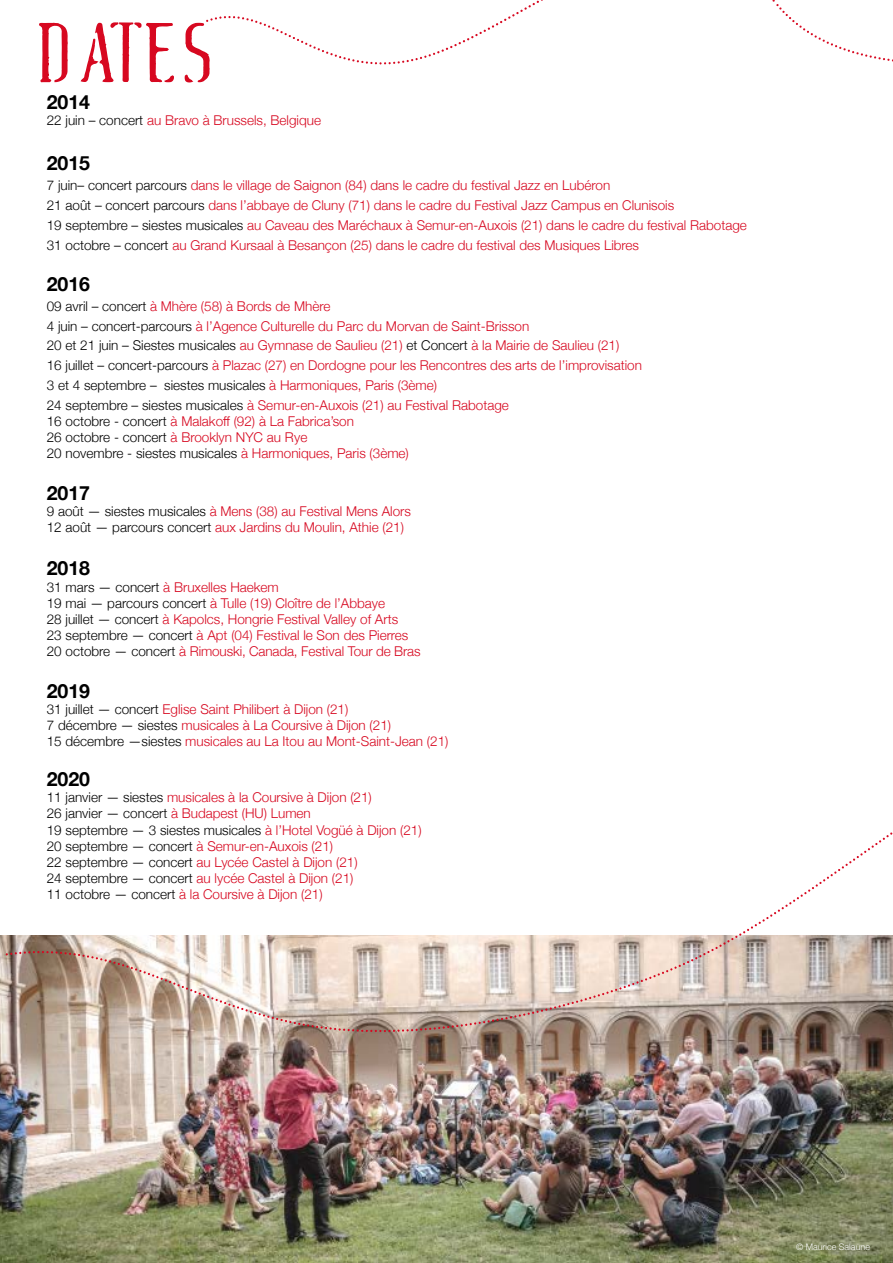
<style>
.page{position:relative;width:893px;height:1263px;background:#fff}
.page>*{position:absolute;margin:0;border:0;box-sizing:border-box;transform-origin:0 0}
.t1{font:300 75px "Fluid";letter-spacing:-.005em;color:#d70820;scale:1.15 1}
.t2{font:700 19.5px "Helvetica Neue";color:#000}
.t3{font:300 13.5px/16.2px "Helvetica Neue";color:#d70820}
.t4{font:300 9px "Helvetica Neue";color:#fff}
.s1{color:#000}
</style>
<div class="page">
<svg style="left:39px;top:22px;width:29px;height:61px"></svg>
<svg style="left:80px;top:22px;width:94px;height:61px"></svg>
<svg style="left:184px;top:0;width:709px;height:83px"></svg>
<img style="left:0;top:1212px;width:893px;height:51px">
<img style="left:0;top:935px;width:893px;height:277px">
<svg style="left:5px;top:832px;width:888px;height:195px"></svg>
<h1 class="t1" style="left:33px;top:19px;width:161px">DATES</h1>
<h2 class="t2" style="left:47px;top:87px;width:45px">2014</h2>
<p class="t3" style="left:47px;top:111px;width:276px"><span class="s1">22 juin – concert</span> au Bravo à Brussels, Belgique</p>
<h2 class="t2" style="left:47px;top:148px;width:45px">2015</h2>
<p class="t3" style="left:47px;top:174px;width:702px;line-height:19.8px"><span class="s1">7 juin– concert parcours</span> dans le village de Saignon (84) dans le cadre du festival Jazz en Lubéron<br><span class="s1">21 août – concert parcours</span> dans l’abbaye de Cluny (71) dans le cadre du Festival Jazz Campus en Clunisois<br><span class="s1">19 septembre – siestes musicales</span> au Caveau des Maréchaux à Semur-en-Auxois (21) dans le cadre du festival Rabotage <span class="s1">31 octobre – concert</span> au Grand Kursaal à Besançon (25) dans le cadre du festival des Musiques Libres</p>
<h2 class="t2" style="left:47px;top:269px;width:45px">2016</h2>
<p class="t3" style="left:47px;top:295px;width:597px;line-height:19.8px"><span class="s1">09 avril – concert</span> à Mhère (58) à Bords de Mhère<br><span class="s1">4 juin – concert-parcours</span> à l’Agence Culturelle du Parc du Morvan de Saint-Brisson<br><span class="s1">20 et 21 juin – Siestes musicales</span> au Gymnase de Saulieu (21) <span class="s1">et Concert</span> à la Mairie de Saulieu (21)<br><span class="s1">16 juillet – concert-parcours</span> à Plazac (27) en Dordogne pour les Rencontres des arts de l’improvisation <span class="s1">3 et 4 septembre – siestes musicales</span> à Harmoniques, Paris (3ème)<br><span class="s1">24 septembre – siestes musicales</span> à Semur-en-Auxois (21) au Festival Rabotage</p>
<p class="t3" style="left:47px;top:412px;width:364px"><span class="s1">16 octobre - concert</span> à Malakoff (92) à La Fabrica’son<br><span class="s1">26 octobre - concert</span> à Brooklyn NYC au Rye<br><span class="s1">20 novembre - siestes musicales</span> à Harmoniques, Paris (3ème)</p>
<h2 class="t2" style="left:47px;top:478px;width:45px">2017</h2>
<p class="t3" style="left:47px;top:502px;width:366px"><span class="s1">9 août — siestes musicales</span> à Mens (38) au Festival Mens Alors<br><span class="s1">12 août — parcours concert</span> aux Jardins du Moulin, Athie (21)</p>
<h2 class="t2" style="left:47px;top:553px;width:45px">2018</h2>
<p class="t3" style="left:47px;top:578px;width:375px"><span class="s1">31 mars — concert</span> à Bruxelles Haekem<br><span class="s1">19 mai — parcours concert</span> à Tulle (19) Cloître de l’Abbaye<br><span class="s1">28 juillet — concert</span> à Kapolcs, Hongrie Festival Valley of Arts<br><span class="s1">23 septembre — concert</span> à Apt (04) Festival le Son des Pierres <span class="s1">20 octobre — concert</span> à Rimouski, Canada, Festival Tour de Bras</p>
<h2 class="t2" style="left:47px;top:676px;width:45px">2019</h2>
<p class="t3" style="left:47px;top:700px;width:403px"><span class="s1">31 juillet — concert</span> Eglise Saint Philibert à Dijon (21)<br><span class="s1">7 décembre — siestes</span> musicales à La Coursive à Dijon (21)<br><span class="s1">15 décembre —siestes</span> musicales au La Itou au Mont-Saint-Jean (21)</p>
<h2 class="t2" style="left:47px;top:764px;width:45px">2020</h2>
<p class="t3" style="left:47px;top:788px;width:376px"><span class="s1">11 janvier — siestes</span> musicales à la Coursive à Dijon (21)<br><span class="s1">26 janvier — concert</span> à Budapest (HU) Lumen<br><span class="s1">19 septembre — 3 siestes musicales</span> à l’Hotel Vogüé à Dijon (21)<br><span class="s1">20 septembre — concert</span> à Semur-en-Auxois (21)<br><span class="s1">22 septembre — concert</span> au Lycée Castel à Dijon (21)<br><span class="s1">24 septembre — concert</span> au lycée Castel à Dijon (21)<br><span class="s1">11 octobre — concert</span> à la Coursive à Dijon (21)</p>
<p class="t4" style="left:796px;top:1240px;width:75px">© Maurice Salaüne</p>
</div>
